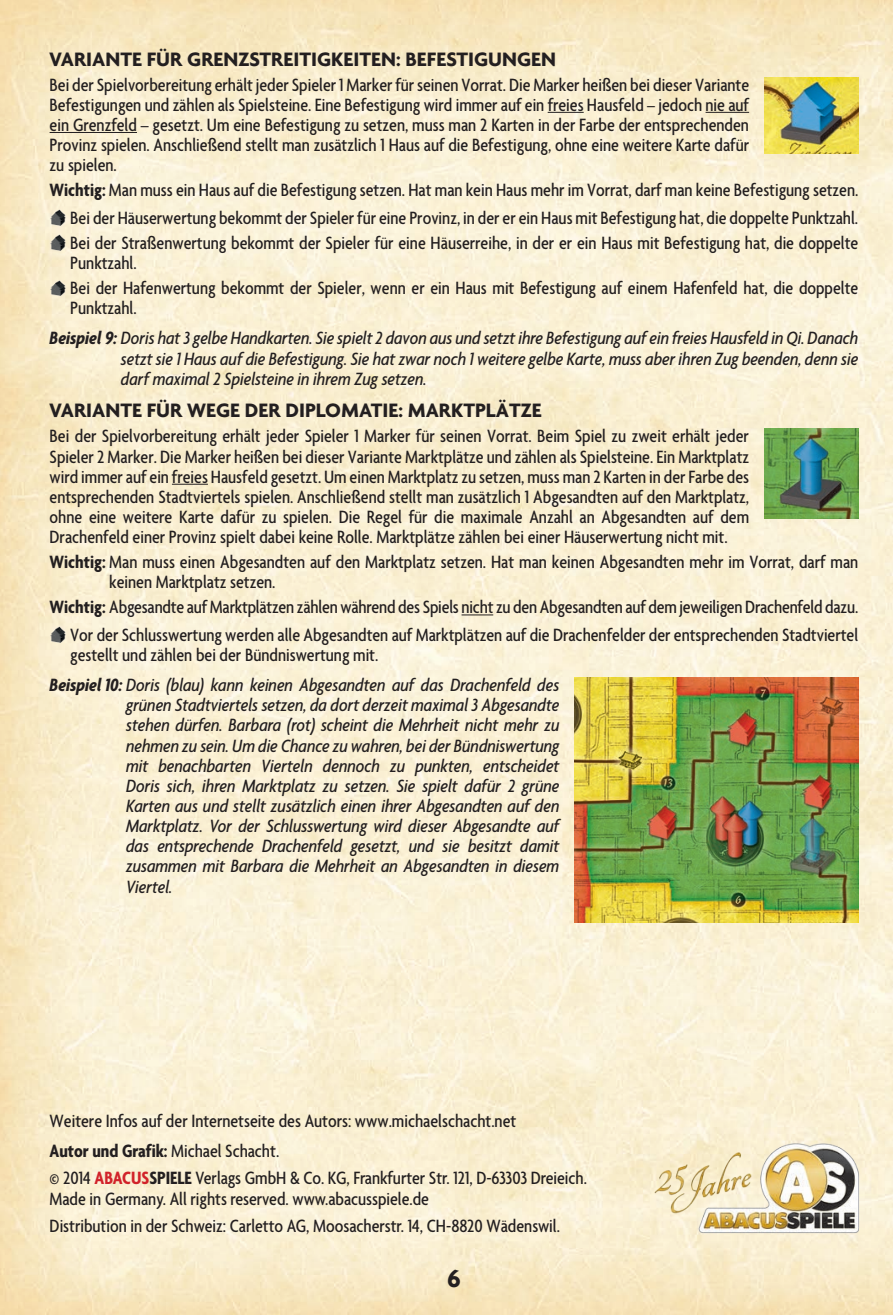
<style>
.page{position:relative;width:893px;height:1315px;background:#fff}
.page>*{position:absolute;margin:0;border:0;box-sizing:border-box;transform-origin:0 0}
.t1{font:700 26.25px "Agenda";color:#231f20}
.t2{font:700 21px "Agenda";color:#231f20}
.t3{font:500 condensed 19.25px/20.1px "Agenda";color:#231f20}
.t4{font:italic 500 condensed 19.25px/20.3px "Agenda";color:#231f20;text-align:justify}
.s1{font-weight:700}
.s2{font-style:normal}
.s3{font-weight:700;color:#d1232a}
</style>
<div class="page">
<img style="left:0;top:0;width:893px;height:1315px">
<hr style="left:548px;top:112px;width:36px;height:1px;background:#231f20">
<hr style="left:706px;top:112px;width:43px;height:1px;background:#231f20">
<hr style="left:50px;top:132px;width:87px;height:1px;background:#231f20">
<hr style="left:172px;top:484px;width:36px;height:1px;background:#231f20">
<hr style="left:462px;top:614px;width:31px;height:1px;background:#231f20">
<img style="left:50px;top:209px;width:17px;height:17px">
<img style="left:50px;top:234px;width:17px;height:18px">
<img style="left:50px;top:279px;width:17px;height:18px">
<img style="left:50px;top:626px;width:17px;height:17px">
<img style="left:764px;top:77px;width:94px;height:76px">
<img style="left:764px;top:429px;width:94px;height:89px">
<img style="left:574px;top:678px;width:284px;height:244px">
<img style="left:656px;top:1127px;width:222px;height:122px">
<img style="left:649px;top:1150px;width:108px;height:65px">
<p class="t2" style="left:50px;top:46px;width:508px">VARIANTE FÜR GRENZSTREITIGKEITEN: BEFESTIGUNGEN</p>
<p class="t3" style="left:50px;top:76px;width:701px;text-align:justify">Bei der Spielvorbereitung erhält jeder Spieler 1 Marker für seinen Vorrat. Die Marker heißen bei dieser Variante Befestigungen und zählen als Spielsteine. Eine Befestigung wird immer auf ein freies Hausfeld – jedoch nie auf ein Grenzfeld – gesetzt. Um eine Befestigung zu setzen, muss man 2 Karten in der Farbe der entsprechenden Provinz spielen. Anschließend stellt man zusätzlich 1 Haus auf die Befestigung, ohne eine weitere Karte dafür zu spielen.</p>
<p class="t3" style="left:50px;top:177px;width:810px;line-height:27.7px;text-align:right"><span class="s1">Wichtig:</span> Man muss ein Haus auf die Befestigung setzen. Hat man kein Haus mehr im Vorrat, darf man keine Befestigung setzen.<br>Bei der Häuserwertung bekommt der Spieler für eine Provinz, in der er ein Haus mit Befestigung hat, die doppelte Punktzahl.</p>
<p class="t3" style="left:70px;top:234px;width:789px">Bei der Straßenwertung bekommt der Spieler für eine Häuserreihe, in der er ein Haus mit Befestigung hat, die doppelte<br>Punktzahl.</p>
<p class="t3" style="left:70px;top:279px;width:789px">Bei der Hafenwertung bekommt der Spieler, wenn er ein Haus mit Befestigung auf einem Hafenfeld hat, die doppelte<br>Punktzahl.</p>
<p class="t4" style="left:121px;top:329px;width:739px;text-indent:-71px"><span class="s1">Beispiel 9:</span> Doris hat 3 gelbe Handkarten. Sie spielt 2 davon aus und setzt ihre Befestigung auf ein freies Hausfeld in Qi. Danach setzt sie 1 Haus auf die Befestigung. Sie hat zwar noch 1 weitere gelbe Karte, muss aber ihren Zug beenden, denn sie darf maximal 2 Spielsteine in ihrem Zug setzen.</p>
<p class="t2" style="left:50px;top:398px;width:494px">VARIANTE FÜR WEGE DER DIPLOMATIE: MARKTPLÄTZE</p>
<p class="t3" style="left:50px;top:427px;width:701px;text-align:justify">Bei der Spielvorbereitung erhält jeder Spieler 1 Marker für seinen Vorrat. Beim Spiel zu zweit erhält jeder Spieler 2 Marker. Die Marker heißen bei dieser Variante Marktplätze und zählen als Spielsteine. Ein Marktplatz wird immer auf ein freies Hausfeld gesetzt. Um einen Marktplatz zu setzen, muss man 2 Karten in der Farbe des entsprechenden Stadtviertels spielen. Anschließend stellt man zusätzlich 1 Abgesandten auf den Marktplatz, ohne eine weitere Karte dafür zu spielen. Die Regel für die maximale Anzahl an Abgesandten auf dem Drachenfeld einer Provinz spielt dabei keine Rolle. Marktplätze zählen bei einer Häuserwertung nicht mit.</p>
<p class="t3" style="left:109px;top:553px;width:751px;text-indent:-60px"><span class="s1">Wichtig:</span> Man muss einen Abgesandten auf den Marktplatz setzen. Hat man keinen Abgesandten mehr im Vorrat, darf man keinen Marktplatz setzen.</p>
<p class="t3" style="left:50px;top:594px;width:810px;line-height:27.7px;text-align:right"><span class="s1">Wichtig:</span> Abgesandte auf Marktplätzen zählen während des Spiels nicht zu den Abgesandten auf dem jeweiligen Drachenfeld dazu.<br>Vor der Schlusswertung werden alle Abgesandten auf Marktplätzen auf die Drachenfelder der entsprechenden Stadtviertel</p>
<p class="t4" style="left:50px;top:641px;width:511px;line-height:30.1px;text-indent:21px"><span class="s2">gestellt und zählen bei der Bündniswertung mit.<br></span><span class="s1">Beispiel 10:</span> Doris (blau) kann keinen Abgesandten auf das Drachenfeld des</p>
<p class="t4" style="left:126px;top:696px;width:435px">grünen Stadtviertels setzen, da dort derzeit maximal 3 Abgesandte stehen dürfen. Barbara (rot) scheint die Mehrheit nicht mehr zu nehmen zu sein. Um die Chance zu wahren, bei der Bündniswertung mit benachbarten Vierteln dennoch zu punkten, entscheidet Doris sich, ihren Marktplatz zu setzen. Sie spielt dafür 2 grüne Karten aus und stellt zusätzlich einen ihrer Abgesandten auf den Marktplatz. Vor der Schlusswertung wird dieser Abgesandte auf das entsprechende Drachenfeld gesetzt, und sie besitzt damit zusammen mit Barbara die Mehrheit an Abgesandten in diesem Viertel.</p>
<p class="t3" style="left:50px;top:1106px;width:468px;line-height:30.1px">Weitere Infos auf der Internetseite des Autors: www.michaelschacht.net<br><span class="s1">Autor und Grafik:</span> Michael Schacht.</p>
<p class="t3" style="left:50px;top:1169px;width:539px">© 2014 <span class="s3">ABACUS</span><span class="s1">SPIELE</span> Verlags GmbH &amp; Co. KG, Frankfurter Str. 121, D-63303 Dreieich.<br>Made in Germany. All rights reserved. www.abacusspiele.de</p>
<p class="t3" style="left:50px;top:1217px;width:512px">Distribution in der Schweiz: Carletto AG, Moosacherstr. 14, CH-8820 Wädenswil.</p>
<h1 class="t1" style="left:447px;top:1262px;width:15px">6</h1>
</div>
